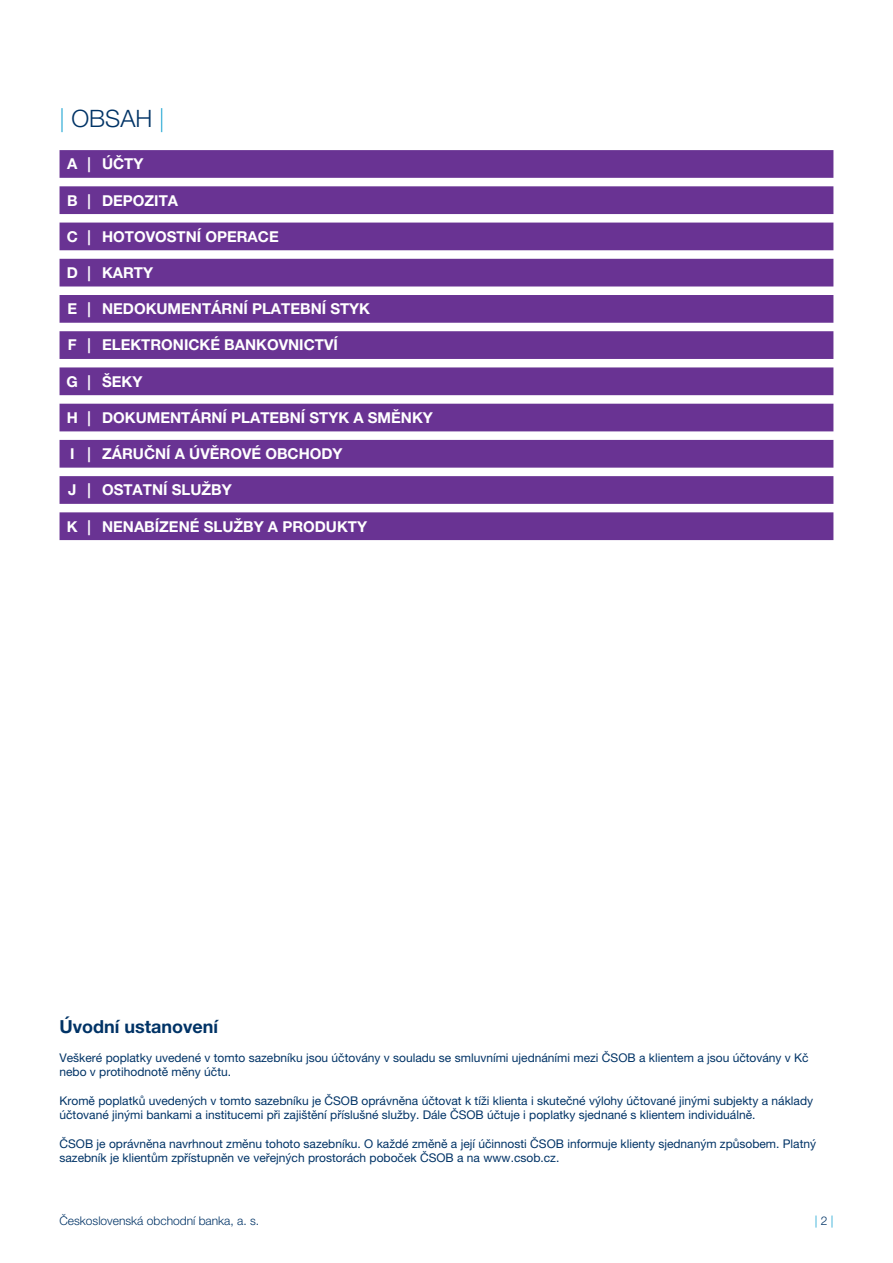
<style>
.page{position:relative;width:893px;height:1263px;background:#fff}
.page>*{position:absolute;margin:0;border:0;box-sizing:border-box;transform-origin:0 0}
.t1{font:300 24px "Helvetica Neue LT Pro";color:#036}
.Nadpis_hlavni_2{font:700 18px "Helvetica Neue LT Pro";color:#036}
.Obsah_nadpisy{font:700 15px "Helvetica Neue LT Pro";color:#fff}
.Normal_polozka{font:12px/14.4px "Helvetica Neue LT Pro";color:#036}
.t2{font:300 12px "Helvetica Neue LT Pro";color:#036}
.t3{font:300 12px "Helvetica Neue LT Pro";color:#0099cd}
.s1{font-weight:100;color:#0099cd}
.s2{color:#036}
</style>
<div class="page">
<svg style="left:60px;top:150px;width:773px;height:390px;fill:#693393"></svg>
<p class="t1" style="left:60px;top:103px;width:106px"><span class="s1">|</span> OBSAH <span class="s1">|</span></p>
<p class="Obsah_nadpisy" style="left:67px;top:155px;width:12px">A</p>
<p class="Obsah_nadpisy" style="left:88px;top:155px;width:5px">|</p>
<p class="Obsah_nadpisy" style="left:102px;top:155px;width:43px">ÚČTY</p>
<p class="Obsah_nadpisy" style="left:67px;top:191px;width:12px">B</p>
<p class="Obsah_nadpisy" style="left:88px;top:191px;width:5px">|</p>
<p class="Obsah_nadpisy" style="left:102px;top:191px;width:78px">DEPOZITA</p>
<p class="Obsah_nadpisy" style="left:67px;top:227px;width:13px">C</p>
<p class="Obsah_nadpisy" style="left:88px;top:227px;width:5px">|</p>
<p class="Obsah_nadpisy" style="left:102px;top:227px;width:178px">HOTOVOSTNÍ OPERACE</p>
<p class="Obsah_nadpisy" style="left:67px;top:263px;width:13px">D</p>
<p class="Obsah_nadpisy" style="left:88px;top:263px;width:5px">|</p>
<p class="Obsah_nadpisy" style="left:102px;top:263px;width:53px">KARTY</p>
<p class="Obsah_nadpisy" style="left:67px;top:300px;width:11px">E</p>
<p class="Obsah_nadpisy" style="left:88px;top:300px;width:5px">|</p>
<p class="Obsah_nadpisy" style="left:102px;top:300px;width:270px">NEDOKUMENTÁRNÍ PLATEBNÍ STYK</p>
<p class="Obsah_nadpisy" style="left:68px;top:336px;width:10px">F</p>
<p class="Obsah_nadpisy" style="left:88px;top:336px;width:5px">|</p>
<p class="Obsah_nadpisy" style="left:102px;top:336px;width:237px">ELEKTRONICKÉ BANKOVNICTVÍ</p>
<p class="Obsah_nadpisy" style="left:67px;top:372px;width:13px">G</p>
<p class="Obsah_nadpisy" style="left:88px;top:372px;width:5px">|</p>
<p class="Obsah_nadpisy" style="left:102px;top:372px;width:42px">ŠEKY</p>
<p class="Obsah_nadpisy" style="left:67px;top:408px;width:13px">H</p>
<p class="Obsah_nadpisy" style="left:88px;top:408px;width:5px">|</p>
<p class="Obsah_nadpisy" style="left:102px;top:408px;width:332px">DOKUMENTÁRNÍ PLATEBNÍ STYK A SMĚNKY</p>
<p class="Obsah_nadpisy" style="left:70px;top:444px;width:6px">I</p>
<p class="Obsah_nadpisy" style="left:88px;top:444px;width:5px">|</p>
<p class="Obsah_nadpisy" style="left:102px;top:444px;width:242px">ZÁRUČNÍ A ÚVĚROVÉ OBCHODY</p>
<p class="Obsah_nadpisy" style="left:68px;top:481px;width:10px">J</p>
<p class="Obsah_nadpisy" style="left:88px;top:481px;width:5px">|</p>
<p class="Obsah_nadpisy" style="left:102px;top:481px;width:131px">OSTATNÍ SLUŽBY</p>
<p class="Obsah_nadpisy" style="left:67px;top:517px;width:12px">K</p>
<p class="Obsah_nadpisy" style="left:88px;top:517px;width:5px">|</p>
<p class="Obsah_nadpisy" style="left:102px;top:517px;width:267px">NENABÍZENÉ SLUŽBY A PRODUKTY</p>
<p class="Nadpis_hlavni_2" style="left:60px;top:1015px;width:160px">Úvodní ustanovení</p>
<p class="Normal_polozka" style="left:60px;top:1050px;width:751px">Veškeré poplatky uvedené v tomto sazebníku jsou účtovány v souladu se smluvními ujednáními mezi ČSOB a klientem a jsou účtovány v Kč nebo v protihodnotě měny účtu.</p>
<p class="Normal_polozka" style="left:60px;top:1093px;width:755px">Kromě poplatků uvedených v tomto sazebníku je ČSOB oprávněna účtovat k tíži klienta i skutečné výlohy účtované jinými subjekty a náklady účtované jinými bankami a institucemi při zajištění příslušné služby. Dále ČSOB účtuje i poplatky sjednané s klientem individuálně.</p>
<p class="Normal_polozka" style="left:60px;top:1136px;width:758px">ČSOB je oprávněna navrhnout změnu tohoto sazebníku. O každé změně a její účinnosti ČSOB informuje klienty sjednaným způsobem. Platný sazebník je klientům zpřístupněn ve veřejných prostorách poboček ČSOB a na www.csob.cz.</p>
<p class="t2" style="left:60px;top:1213px;width:201px">Československá obchodní banka, a. s.</p>
<p class="t3" style="left:815px;top:1213px;width:20px">| <span class="s2">2</span> |</p>
</div>
